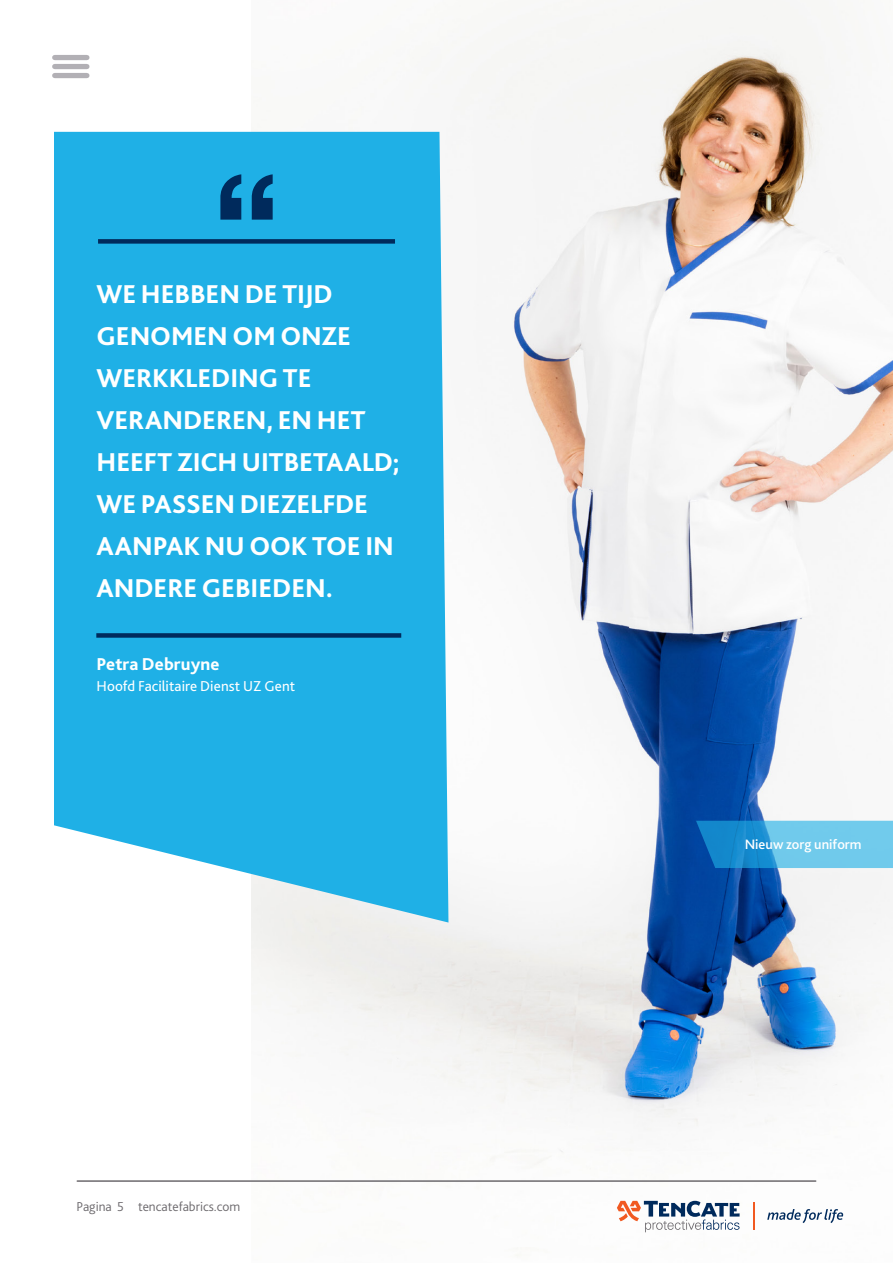
<style>
.page{position:relative;width:893px;height:1263px;background:#fff}
.page>*{position:absolute;margin:0;border:0;box-sizing:border-box;transform-origin:0 0}
.Body{font:800 27px/42px "Bliss 2";letter-spacing:-.005em;color:#fff}
.Body-2{font:800 18px "Bliss 2";letter-spacing:.005em;color:#fff}
.Body-3{font:15px "Bliss 2";letter-spacing:.005em;color:#fff}
.Body_Bullets{font:500 14.25px "Bliss 2";color:#fff}
.Body_Bullets-2{font:300 13.5px "Bliss 2";color:#6c696d}
</style>
<div class="page">
<img style="left:251px;top:0;width:642px;height:1256px">
<svg style="left:54px;top:132px;width:394px;height:790px;background:#2eb5e7"></svg>
<svg style="left:220px;top:174px;width:53px;height:46px;background:#0c6093"></svg>
<div style="left:98px;top:239px;width:297px;height:5px;background:#002a5c"></div>
<div style="left:96px;top:633px;width:305px;height:5px;background:#002a5c"></div>
<div style="left:55px;top:55px;width:32px;height:5px;background:#b2b0b5"></div>
<div style="left:55px;top:64px;width:32px;height:5px;background:#b2b0b5"></div>
<div style="left:55px;top:73px;width:32px;height:5px;background:#b2b0b5"></div>
<hr style="left:77px;top:1180px;width:739px;height:2px;background:#6c696d">
<svg style="left:696px;top:821px;width:197px;height:47px;background:#4caede"></svg>
<svg style="left:767px;top:1209px;width:76px;height:14px"></svg>
<svg style="left:617px;top:1201px;width:123px;height:31px"></svg>
<svg style="left:753px;top:1202px;width:1px;height:28px"></svg>
<p class="Body" style="left:97px;top:273px;width:305px">WE HEBBEN DE TIJD<br>GENOMEN OM ONZE<br>WERKKLEDING TE<br>VERANDEREN, EN HET<br>HEEFT ZICH UITBETAALD;<br>WE PASSEN DIEZELFDE<br>AANPAK NU OOK TOE IN<br>ANDERE GEBIEDEN.</p>
<p class="Body-2" style="left:97px;top:652px;width:124px">Petra Debruyne</p>
<p class="Body-3" style="left:97px;top:677px;width:200px">Hoofd Facilitaire Dienst UZ Gent</p>
<p class="Body_Bullets-2" style="left:76px;top:1198px;width:49px">Pagina 5</p>
<p class="Body_Bullets-2" style="left:138px;top:1198px;width:104px">tencatefabrics.com</p>
<p class="Body_Bullets" style="left:745px;top:835px;width:118px">Nieuw zorg uniform</p>
</div>
